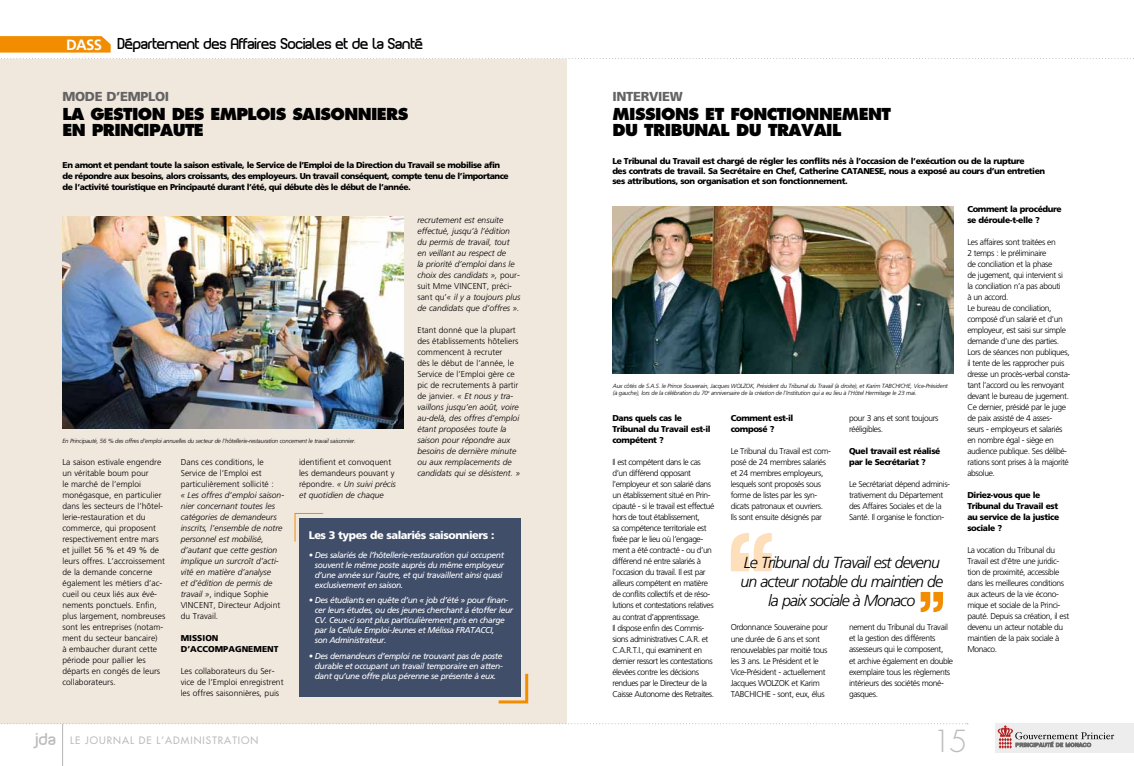
<style>
.page{position:relative;width:1134px;height:766px;background:#fff}
.page>*{position:absolute;margin:0;border:0;box-sizing:border-box;transform-origin:0 0}
.t1{font:300 29.6px "Futura";color:#bcbcbc}
.t2{font:800 16px/16px "Futura";letter-spacing:-.04em;color:#000}
.t3{font:italic 300 16px/19px "Frutiger";letter-spacing:-.055em;color:#000;text-align:center}
.t4{font:15px "Planet Estyle";letter-spacing:-.035em;color:#000}
.t5{font:900 13px "Frutiger";letter-spacing:-.025em;color:#646363}
.t6{font:900 11px "Frutiger";letter-spacing:-.045em;color:#fff}
.t7{font:10px "Futura";letter-spacing:.1em;color:#bcbcbc}
.t8{font:300 8.5px/11px "Frutiger";letter-spacing:-.045em;color:#000}
.t9{font:italic 300 8.5px/11px "Frutiger";color:#000}
.t10{font:900 8.5px/11px "Frutiger";letter-spacing:-.045em;color:#000}
.t11{font:300 8.5px/11px "Frutiger";color:#000}
.t12{font:italic 8.5px/10px "Frutiger";letter-spacing:-.045em;color:#fff}
.t13{font:900 8.5px/11px "Frutiger";color:#000}
.t14{font:italic 300 6px/7.5px "Frutiger";letter-spacing:-.025em;color:#000}
.s1{font-family:"Frutiger";font-weight:700;font-size:14.9px;color:#fff}
.s2{font-style:normal}
.s3{font-style:italic}
.s4{font-family:"Planet Estyle";font-size:16.2px}
</style>
<div class="page">
<div style="left:0;top:59px;width:566px;height:664px;background:#f0e7dd"></div>
<hr style="left:62px;top:723px;width:1px;height:42px;background:#b5b4b4">
<svg style="left:0;top:723px;width:968px;height:1px"></svg>
<div style="left:995px;top:723px;width:139px;height:30px;background:#ededed"></div>
<svg style="left:998px;top:725px;width:116px;height:23px"></svg>
<svg style="left:0;top:36px;width:1134px;height:23px"></svg>
<img style="left:612px;top:206px;width:341px;height:168px">
<svg style="left:731px;top:533px;width:41px;height:38px"></svg>
<svg style="left:921px;top:591px;width:22px;height:21px"></svg>
<img style="left:62px;top:216px;width:341px;height:213px">
<div style="left:299px;top:517px;width:222px;height:179px;background:#414e69"></div>
<svg style="left:294px;top:513px;width:30px;height:29px"></svg>
<svg style="left:496px;top:673px;width:33px;height:31px"></svg>
<h3 class="t4" style="left:66px;top:34px;width:359px"><span class="s1">DASS</span> Département des Affaires Sociales et de la Santé</h3>
<h3 class="t5" style="left:63px;top:89px;width:108px">MODE D’EMPLOI</h3>
<h2 class="t2" style="left:63px;top:106px;width:347px">LA GESTION DES EMPLOIS SAISONNIERS<br>EN PRINCIPAUTE</h2>
<p class="t10" style="left:63px;top:160px;width:447px">En amont et pendant toute la saison estivale, le Service de l’Emploi de la Direction du Travail se mobilise afin de répondre aux besoins, alors croissants, des employeurs. Un travail conséquent, compte tenu de l’importance de l’activité touristique en Principauté durant l’été, qui débute dès le début de l’année.</p>
<p class="t9" style="left:417px;top:215px;width:104px">recrutement est ensuite effectué, jusqu’à l’édition du permis de travail, tout en veillant au respect de<br>la priorité d’emploi dans le choix des candidats », <span class="s2">pour&shy;suit Mme VINCENT, préci&shy;sant qu’</span>« il y a toujours plus de candidats que d’offres ».</p>
<p class="t9" style="left:417px;top:325px;width:104px"><span class="s2">Etant donné que la plupart des établissements hôteliers commencent à recruter<br>dès le début de l’année, le<br>Service de l’Emploi gère ce pic de recrutements à partir de janvier.</span> « Et nous y tra&shy;vaillons jusqu’en août, voire au-delà, des offres d’emploi étant proposées toute la saison pour répondre aux besoins de dernière minute ou aux remplacements de candidats qui se désistent. »</p>
<p class="t14" style="left:62px;top:437px;width:295px">En Principauté, 56 % des offres d’emploi annuelles du secteur de l’hôtellerie-restauration concernent le travail saisonnier.</p>
<p class="t11" style="left:299px;top:457px;width:98px">identifient et convoquent les demandeurs pouvant y répondre. <span class="s3">« Un suivi précis et quotidien de chaque</span></p>
<p class="t11" style="left:62px;top:457px;width:104px">La saison estivale engendre un véritable boum pour<br>le marché de l’emploi monégasque, en particulier dans les secteurs de l’hôtel&shy;lerie-restauration et du commerce, qui proposent respectivement entre mars et juillet 56 % et 49 % de leurs offres. L’accroissement de la demande concerne également les métiers d’ac&shy;cueil ou ceux liés aux évé&shy;nements ponctuels. Enfin, plus largement, nombreuses sont les entreprises (notam&shy;ment du secteur bancaire)<br>à embaucher durant cette période pour pallier les départs en congés de leurs collaborateurs.</p>
<p class="t11" style="left:181px;top:457px;width:95px">Dans ces conditions, le<br>Service de l’Emploi est particulièrement sollicité :</p>
<p class="t9" style="left:181px;top:490px;width:105px">« Les offres d’emploi saison&shy;nier concernant toutes les catégories de demandeurs inscrits, l’ensemble de notre personnel est mobilisé, d’autant que cette gestion implique un surcroît d’acti&shy;vité en matière d’analyse<br>et d’édition de permis de travail »<span class="s2">, indique Sophie<br>VINCENT, Directeur Adjoint du Travail.</span></p>
<p class="t13" style="left:181px;top:632px;width:99px">MISSION<br>D’ACCOMPAGNEMENT</p>
<p class="t11" style="left:181px;top:666px;width:104px">Les collaborateurs du Ser&shy;vice de l’Emploi enregistrent les offres saisonnières, puis</p>
<p class="t6" style="left:309px;top:528px;width:187px">Les 3 types de salariés saisonniers :</p>
<p class="t12" style="left:315px;top:549px;width:191px;text-indent:-6px">• Des salariés de l’hôtellerie-restauration qui occupent souvent le même poste auprès du même employeur d’une année sur l’autre, et qui travaillent ainsi quasi exclusivement en saison.</p>
<p class="t12" style="left:315px;top:595px;width:200px;text-indent:-6px">• Des étudiants en quête d’un « job d’été » pour finan&shy;cer leurs études, ou des jeunes cherchant à étoffer leur CV. Ceux-ci sont plus particulièrement pris en charge par la Cellule Emploi-Jeunes et Mélissa FRATACCI,<br>son Administrateur.</p>
<p class="t12" style="left:315px;top:651px;width:190px;text-align:justify;text-indent:-6px">• Des demandeurs d’emploi ne trouvant pas de poste durable et occupant un travail temporaire en atten&shy;dant qu’une offre plus pérenne se présente à eux.</p>
<h3 class="t5" style="left:612px;top:89px;width:72px">INTERVIEW</h3>
<h2 class="t2" style="left:612px;top:106px;width:28px">MISSIONS</h2>
<h2 class="t2" style="left:705px;top:106px;width:38px">ET FONCTIONNEMENT</h2>
<h2 class="t2" style="left:612px;top:122px;width:92px">DU TRIBUNAL</h2>
<h2 class="t2" style="left:736px;top:122px;width:53px">DU TRAVAIL</h2>
<p class="t10" style="left:612px;top:155px;width:434px;line-height:10px">Le Tribunal du Travail est chargé de régler les conflits nés à l’occasion de l’exécution ou de la rupture<br>des contrats de travail. Sa Secrétaire en Chef, Catherine CATANESE, nous a exposé au cours d’un entretien ses attributions, son organisation et son fonctionnement.</p>
<p class="t14" style="left:613px;top:381px;width:336px">Aux côtés de S.A.S. le Prince Souverain, Jacques WOLZOK, Président du Tribunal du Travail (à droite), et Karim TABCHICHE, Vice-Président (à gauche), lors de la célébration du 70<sup>e</sup> anniversaire de la création de l’Institution qui a eu lieu à l’Hôtel Hermitage le 23 mai.</p>
<p class="t10" style="left:612px;top:413px;width:100px">Dans quels cas le<br>Tribunal du Travail est-il compétent ?</p>
<p class="t8" style="left:612px;top:457px;width:103px">Il est compétent dans le cas d’un différend opposant l’employeur et son salarié dans un établissement situé en Prin&shy;cipauté - si le travail est effectué hors de tout établissement,<br>sa compétence territoriale est fixée par le lieu où l’engage&shy;ment a été contracté - ou d’un différend né entre salariés à l’occasion du travail. Il est par ailleurs compétent en matière de conflits collectifs et de réso&shy;lutions et contestations relatives au contrat d’apprentissage.<br>Il dispose enfin des Commis&shy;sions administratives C.A.R. et<br>C.A.R.T.I., qui examinent en dernier ressort les contestations élevées contre les décisions rendues par le Directeur de la<br>Caisse Autonome des Retraites.</p>
<p class="t10" style="left:731px;top:412px;width:64px">Comment est-il composé ?</p>
<p class="t8" style="left:731px;top:446px;width:102px">Le Tribunal du Travail est com&shy;posé de 24 membres salariés et 24 membres employeurs, lesquels sont proposés sous forme de listes par les syn&shy;dicats patronaux et ouvriers.<br>Ils sont ensuite désignés par</p>
<p class="t8" style="left:849px;top:413px;width:91px">pour 3 ans et sont toujours rééligibles.</p>
<p class="t10" style="left:849px;top:445px;width:93px">Quel travail est réalisé par le Secrétariat ?</p>
<p class="t8" style="left:849px;top:479px;width:103px">Le Secrétariat dépend adminis&shy;trativement du Département des Affaires Sociales et de la<br>Santé. Il organise le fonction-</p>
<h2 class="t3" style="left:741px;top:553px;width:204px">Le Tribunal du Travail est devenu un acteur notable du maintien de la paix sociale à Monaco</h2>
<p class="t8" style="left:731px;top:622px;width:99px">Ordonnance Souveraine pour une durée de 6 ans et sont renouvelables par moitié tous les 3 ans. Le Président et le<br>Vice-Président - actuellement<br>Jacques WOLZOK et Karim<br>TABCHICHE - sont, eux, élus</p>
<p class="t8" style="left:849px;top:622px;width:106px">nement du Tribunal du Travail et la gestion des différents assesseurs qui le composent,<br>et archive également en double exemplaire tous les règlements intérieurs des sociétés moné&shy;gasques.</p>
<p class="t10" style="left:967px;top:203px;width:96px">Comment la procédure se déroule-t-elle ?</p>
<p class="t8" style="left:967px;top:237px;width:105px">Les affaires sont traitées en<br>2 temps : le préliminaire<br>de conciliation et la phase<br>de jugement, qui intervient si la conciliation n’a pas abouti<br>à un accord.<br>Le bureau de conciliation, composé d’un salarié et d’un employeur, est saisi sur simple demande d’une des parties.<br>Lors de séances non publiques, il tente de les rapprocher puis dresse un procès-verbal consta&shy;tant l’accord ou les renvoyant devant le bureau de jugement.<br>Ce dernier, présidé par le juge de paix assisté de 4 asses&shy;seurs - employeurs et salariés en nombre égal - siège en audience publique. Ses délibé&shy;rations sont prises à la majorité absolue.</p>
<p class="t10" style="left:967px;top:489px;width:93px">Diriez-vous que le<br>Tribunal du Travail est au service de la justice sociale ?</p>
<p class="t8" style="left:967px;top:545px;width:103px">La vocation du Tribunal du<br>Travail est d’être une juridic&shy;tion de proximité, accessible dans les meilleures conditions aux acteurs de la vie écono&shy;mique et sociale de la Princi&shy;pauté. Depuis sa création, il est devenu un acteur notable du maintien de la paix sociale à<br>Monaco.</p>
<p class="t7" style="left:34px;top:733px;width:226px"><span class="s4">jda</span> LE JOURNAL DE L’ADMINISTRATION</p>
<h1 class="t1" style="left:933px;top:722px;width:36px">15</h1>
</div>
